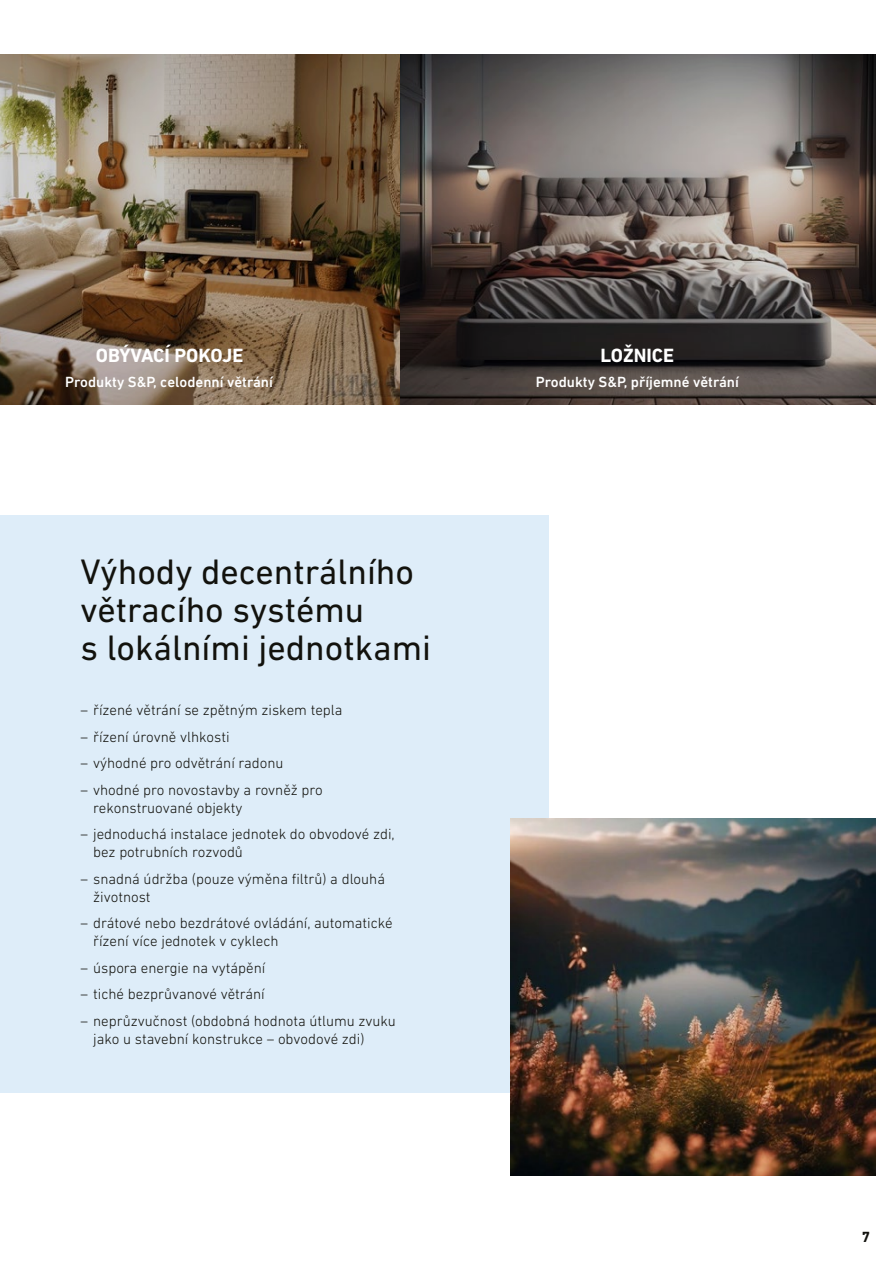
<style>
.page{position:relative;width:893px;height:1263px;background:#fff}
.page>*{position:absolute;margin:0;border:0;box-sizing:border-box;transform-origin:0 0}
.t1{font:36px/38.1px "DIN Next LT Pro";color:#12120d}
.t2{font:700 19.5px "DIN Next LT Pro";color:#fff}
.t3{font:300 15px/18px "DIN Next LT Pro";color:#12120d}
.t4{font:500 15px "DIN Next LT Pro";color:#fff}
.t5{font:700 15px "DIN Next LT Pro";color:#12120d}
</style>
<div class="page">
<div style="left:0;top:516px;width:549px;height:577px;background:#deedf9"></div>
<img style="left:0;top:54px;width:876px;height:351px">
<img style="left:510px;top:819px;width:366px;height:357px">
<h2 class="t2" style="left:96px;top:344px;width:149px">OBÝVACÍ POKOJE</h2>
<h2 class="t2" style="left:601px;top:344px;width:75px">LOŽNICE</h2>
<p class="t4" style="left:65px;top:373px;width:209px">Produkty S&amp;P, celodenní větrání</p>
<p class="t4" style="left:536px;top:373px;width:205px">Produkty S&amp;P, příjemné větrání</p>
<h1 class="t1" style="left:80px;top:552px;width:352px">Výhody decentrálního větracího systému<br>s lokálními jednotkami</h1>
<p class="t3" style="left:80px;top:701px;width:264px">– řízené větrání se zpětným ziskem tepla</p>
<p class="t3" style="left:80px;top:727px;width:151px">– řízení úrovně vlhkosti</p>
<p class="t3" style="left:80px;top:754px;width:205px">– výhodné pro odvětrání radonu</p>
<p class="t3" style="left:93px;top:780px;width:231px;text-indent:-13px">– vhodné pro novostavby a rovněž pro rekonstruované objekty</p>
<p class="t3" style="left:93px;top:825px;width:303px;text-indent:-13px">– jednoduchá instalace jednotek do obvodové zdi, bez potrubních rozvodů</p>
<p class="t3" style="left:93px;top:869px;width:293px;text-indent:-13px">– snadná údržba (pouze výměna fi ltrů) a dlouhá životnost</p>
<p class="t3" style="left:93px;top:914px;width:301px;text-indent:-13px">– drátové nebo bezdrátové ovládání, automatické řízení více jednotek v cyklech</p>
<p class="t3" style="left:80px;top:958px;width:187px">– úspora energie na vytápění</p>
<p class="t3" style="left:80px;top:985px;width:186px">– tiché bezprůvanové větrání</p>
<p class="t3" style="left:93px;top:1011px;width:304px;text-indent:-13px">– neprůzvučnost (obdobná hodnota útlumu zvuku jako u stavební konstrukce – obvodové zdi)</p>
<p class="t5" style="left:862px;top:1228px;width:10px">7</p>
</div>
